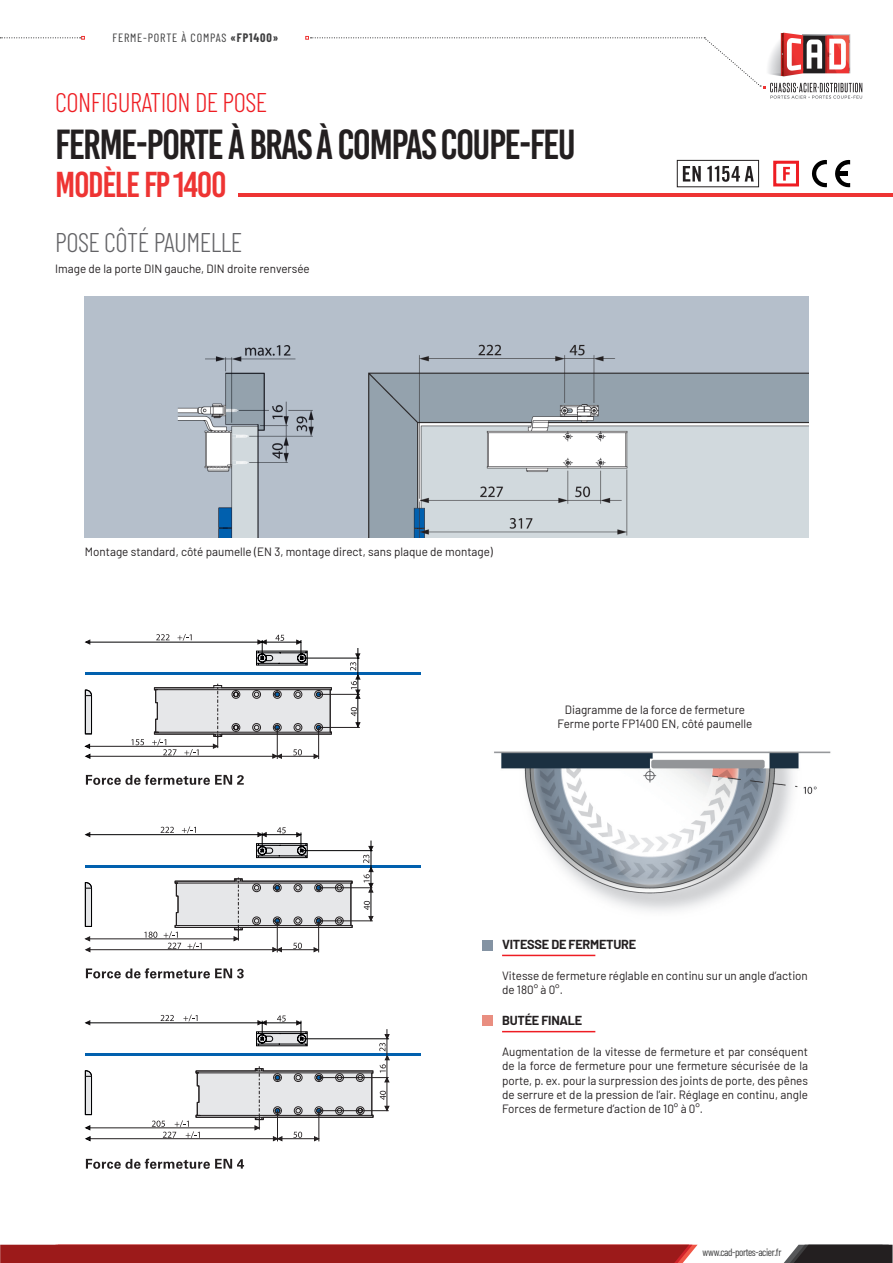
<style>
.page{position:relative;width:893px;height:1263px;background:#fff}
.page>*{position:absolute;margin:0;border:0;box-sizing:border-box;transform-origin:0 0}
.t1{font:42px "Bebas Kai";letter-spacing:-.04em;color:#231f20}
.t2{font:36px "Bebas Kai";letter-spacing:-.04em;color:#ee3433}
.t3{font:300 27px "Barlow Condensed";letter-spacing:-.02em;color:#ee1d23}
.t4{font:300 27px "Barlow Condensed";letter-spacing:-.02em;color:#636366}
.t5{font:700 12.75px "Barlow";letter-spacing:-.02em;color:#231f20}
.t6{font:12px/14.4px "Barlow";color:#231f20}
.t7{font:12px "Barlow Condensed";letter-spacing:.07em;color:#3e3e3f}
.t8{font:10.5px "Barlow Condensed";letter-spacing:-.04em;color:#3e3e3f}
.s1{font-weight:700}
</style>
<div class="page">
<svg style="left:0;top:36px;width:85px;height:3px"></svg>
<svg style="left:306px;top:36px;width:460px;height:53px"></svg>
<img style="left:765px;top:32px;width:86px;height:47px">
<img style="left:770px;top:82px;width:93px;height:17px">
<svg style="left:784px;top:1245px;width:108px;height:18px"></svg>
<div style="left:0;top:1245px;width:698px;height:18px;background:#9c1a1a"></div>
<hr style="left:238px;top:193px;width:655px;height:3px;background:#ee3433">
<hr style="left:502px;top:955px;width:93px;height:1px;background:#ee1d23">
<hr style="left:502px;top:1031px;width:93px;height:1px;background:#ee1d23">
<img style="left:85px;top:297px;width:723px;height:241px">
<div style="left:677px;top:160px;width:82px;height:27px;border:1px solid #231f20"></div>
<svg style="left:683px;top:166px;width:18px;height:16px"></svg>
<svg style="left:707px;top:166px;width:47px;height:16px"></svg>
<div style="left:773px;top:161px;width:26px;height:25px;border:3px solid #ee1d23"></div>
<svg style="left:783px;top:167px;width:7px;height:14px"></svg>
<svg style="left:812px;top:160px;width:15px;height:28px"></svg>
<svg style="left:835px;top:160px;width:15px;height:28px"></svg>
<div style="left:838px;top:171px;width:9px;height:5px;background:#000"></div>
<div style="left:482px;top:940px;width:11px;height:10px;background:#8493a3"></div>
<div style="left:482px;top:1015px;width:11px;height:11px;background:#e98e80"></div>
<img style="left:494px;top:751px;width:337px;height:160px">
<svg style="left:85px;top:689px;width:7px;height:46px"></svg>
<hr style="left:86px;top:746px;width:132px;height:1px;background:#231f20">
<svg style="left:131px;top:739px;width:13px;height:6px"></svg>
<hr style="left:86px;top:756px;width:233px;height:1px;background:#231f20">
<svg style="left:85px;top:744px;width:5px;height:15px"></svg>
<svg style="left:351px;top:707px;width:6px;height:9px"></svg>
<hr style="left:319px;top:727px;width:41px;height:1px;background:#231f20">
<hr style="left:319px;top:694px;width:41px;height:1px;background:#231f20">
<svg style="left:355px;top:722px;width:6px;height:5px"></svg>
<svg style="left:152px;top:684px;width:180px;height:75px"></svg>
<svg style="left:156px;top:634px;width:14px;height:6px"></svg>
<svg style="left:177px;top:634px;width:15px;height:7px"></svg>
<svg style="left:85px;top:639px;width:5px;height:6px"></svg>
<hr style="left:86px;top:673px;width:335px;height:2px;background:#0160ae">
<svg style="left:350px;top:653px;width:11px;height:46px"></svg>
<hr style="left:358px;top:648px;width:1px;height:79px;background:#000002">
<hr style="left:86px;top:642px;width:215px;height:1px;background:#000002">
<svg style="left:256px;top:635px;width:52px;height:30px"></svg>
<hr style="left:302px;top:658px;width:58px;height:1px;background:#000002">
<hr style="left:86px;top:865px;width:335px;height:2px;background:#0160ae">
<svg style="left:85px;top:882px;width:7px;height:45px"></svg>
<svg style="left:161px;top:827px;width:13px;height:6px"></svg>
<svg style="left:182px;top:826px;width:14px;height:7px"></svg>
<svg style="left:85px;top:832px;width:5px;height:5px"></svg>
<hr style="left:371px;top:840px;width:1px;height:81px;background:#000002">
<hr style="left:86px;top:834px;width:215px;height:1px;background:#000002">
<svg style="left:256px;top:827px;width:52px;height:31px"></svg>
<hr style="left:302px;top:850px;width:71px;height:1px;background:#000002">
<hr style="left:86px;top:938px;width:152px;height:1px;background:#231f20">
<hr style="left:86px;top:949px;width:233px;height:1px;background:#231f20">
<svg style="left:144px;top:931px;width:13px;height:7px"></svg>
<svg style="left:85px;top:947px;width:5px;height:5px"></svg>
<svg style="left:364px;top:901px;width:6px;height:9px"></svg>
<hr style="left:319px;top:920px;width:54px;height:1px;background:#231f20">
<hr style="left:319px;top:887px;width:53px;height:1px;background:#231f20">
<svg style="left:368px;top:916px;width:6px;height:5px"></svg>
<svg style="left:363px;top:846px;width:11px;height:46px"></svg>
<svg style="left:85px;top:936px;width:5px;height:5px"></svg>
<svg style="left:164px;top:877px;width:189px;height:75px"></svg>
<svg style="left:85px;top:1070px;width:7px;height:45px"></svg>
<svg style="left:85px;top:1020px;width:5px;height:5px"></svg>
<hr style="left:86px;top:1053px;width:335px;height:3px;background:#0160ae">
<hr style="left:86px;top:1022px;width:215px;height:1px;background:#000002">
<hr style="left:86px;top:1127px;width:173px;height:1px;background:#231f20">
<hr style="left:87px;top:1138px;width:232px;height:1px;background:#231f20">
<svg style="left:85px;top:1136px;width:6px;height:5px"></svg>
<svg style="left:85px;top:1125px;width:5px;height:5px"></svg>
<svg style="left:152px;top:1015px;width:238px;height:126px"></svg>
<svg style="left:86px;top:775px;width:158px;height:10px"></svg>
<svg style="left:86px;top:968px;width:158px;height:10px"></svg>
<svg style="left:86px;top:1159px;width:158px;height:10px"></svg>
<p class="t7" style="left:112px;top:29px;width:167px">FERME-PORTE à compas <span class="s1">«FP1400»</span></p>
<h3 class="t3" style="left:55px;top:83px;width:201px">CONFIGURATION DE POSE</h3>
<h1 class="t1" style="left:55px;top:122px;width:522px">FERME-PORTE À BRAS À COMPAS COUPE-FEU</h1>
<h2 class="t2" style="left:55px;top:165px;width:173px">MODÈLE FP 1400</h2>
<h3 class="t4" style="left:55px;top:223px;width:185px">POSE CÔTÉ PAUMELLE</h3>
<p class="t6" style="left:55px;top:260px;width:256px">Image de la porte DIN gauche, DIN droite renversée</p>
<p class="t6" style="left:85px;top:543px;width:409px">Montage standard, côté paumelle (EN 3, montage direct, sans plaque de montage)</p>
<p class="t6" style="left:558px;top:702px;width:196px;text-align:center">Diagramme de la force de fermeture<br>Ferme porte FP1400 EN, côté paumelle</p>
<p class="t5" style="left:502px;top:935px;width:136px">VITESSE DE FERMETURE</p>
<p class="t6" style="left:502px;top:967px;width:307px">Vitesse de fermeture réglable en continu sur un angle d’action de 180° à 0°.</p>
<p class="t5" style="left:502px;top:1011px;width:82px">BUTÉE FINALE</p>
<p class="t6" style="left:502px;top:1043px;width:307px;text-align:justify">Augmentation de la vitesse de fermeture et par conséquent de la force de fermeture pour une fermeture sécurisée de la porte, p. ex. pour la surpression des joints de porte, des pênes de serrure et de la pression de l’air. Réglage en continu, angle Forces de fermeture d’action de 10° à 0°.</p>
<p class="t8" style="left:703px;top:1245px;width:80px">www.cad-portes-acier.fr</p>
</div>
